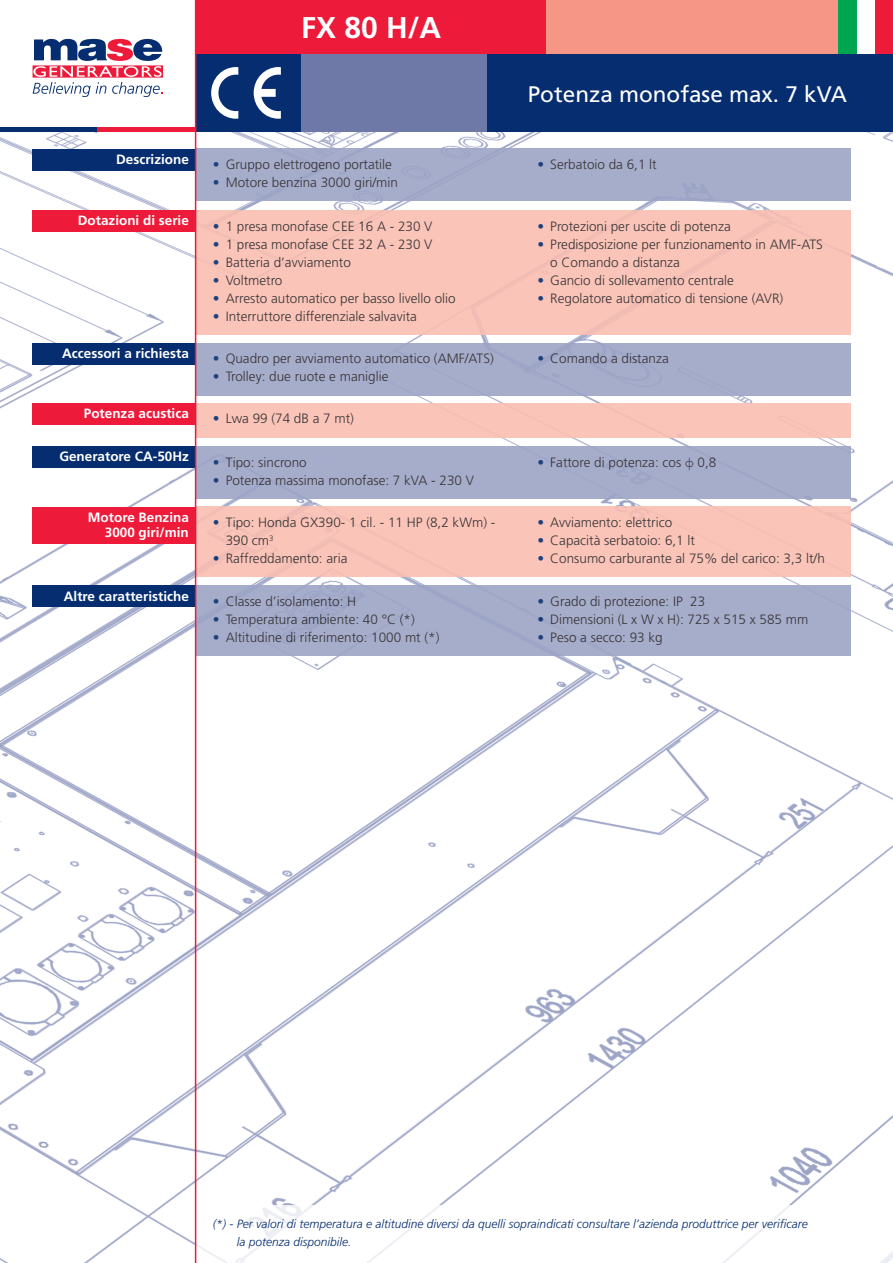
<style>
.page{position:relative;width:893px;height:1263px;background:#fff}
.page>*{position:absolute;margin:0;border:0;box-sizing:border-box;transform-origin:0 0}
.t1{font:700 30px "Frutiger";color:#fff}
.t2{font:22.5px "Frutiger";color:#fff}
.t3{font:300 13.5px/18px "Frutiger";color:#231f20}
.t4{font:700 13.5px/15px "Frutiger";color:#fff;text-align:right}
.t5{font:italic 300 12px/18px "Frutiger";color:#052d6f}
.s1{color:#052d6f}
.s2{font-family:"Gill Sans"}
</style>
<div class="page">
<img style="left:0;top:132px;width:893px;height:1131px">
<div style="left:129px;top:54px;width:387px;height:78px;background:#6e79a7"></div>
<div style="left:0;top:0;width:196px;height:132px;background:#fff"></div>
<svg style="left:33px;top:39px;width:130px;height:58px"></svg>
<div style="left:196px;top:0;width:351px;height:54px;background:#ed1a3a"></div>
<div style="left:547px;top:0;width:346px;height:54px;background:#f59687"></div>
<div style="left:0;top:127px;width:97px;height:5px;background:#052d6f"></div>
<div style="left:97px;top:127px;width:98px;height:5px;background:#ed1a3a"></div>
<svg style="left:857px;top:0;width:18px;height:54px"></svg>
<div style="left:839px;top:0;width:18px;height:54px;background:#00a54f"></div>
<div style="left:875px;top:0;width:18px;height:54px;background:#ed1a3a"></div>
<div style="left:196px;top:54px;width:104px;height:78px;background:#052d6f"></div>
<svg style="left:211px;top:67px;width:27px;height:52px"></svg>
<svg style="left:254px;top:67px;width:27px;height:52px"></svg>
<div style="left:195px;top:1205px;width:698px;height:58px;background:#fff"></div>
<div style="left:488px;top:54px;width:405px;height:78px;background:#052d6f"></div>
<div style="left:33px;top:149px;width:162px;height:21px;background:#052d6f"></div>
<div style="left:195px;top:149px;width:655px;height:52px;background:#a6adcb"></div>
<div style="left:33px;top:403px;width:162px;height:21px;background:#ed1a3a"></div>
<div style="left:195px;top:403px;width:655px;height:34px;background:#fac4b8"></div>
<div style="left:33px;top:343px;width:162px;height:21px;background:#052d6f"></div>
<div style="left:195px;top:343px;width:655px;height:52px;background:#a6adcb"></div>
<div style="left:33px;top:507px;width:162px;height:36px;background:#ed1a3a"></div>
<div style="left:195px;top:507px;width:655px;height:70px;background:#fac4b8"></div>
<div style="left:33px;top:210px;width:162px;height:22px;background:#ed1a3a"></div>
<div style="left:195px;top:210px;width:655px;height:124px;background:#fac4b8"></div>
<div style="left:33px;top:586px;width:162px;height:21px;background:#052d6f"></div>
<div style="left:195px;top:586px;width:655px;height:70px;background:#a6adcb"></div>
<div style="left:33px;top:446px;width:162px;height:21px;background:#052d6f"></div>
<div style="left:195px;top:446px;width:655px;height:53px;background:#a6adcb"></div>
<hr style="left:195px;top:0;width:1px;height:1263px;background:#ed1a3a">
<h1 class="t1" style="left:301px;top:10px;width:142px">FX 80 H/A</h1>
<h2 class="t2" style="left:528px;top:81px;width:321px">Potenza monofase max. 7 kVA</h2>
<p class="t4" style="left:116px;top:152px;width:74px">Descrizione</p>
<p class="t3" style="left:213px;top:156px;width:181px"><span class="s1">•</span> Gruppo elettrogeno portatile</p>
<p class="t3" style="left:213px;top:174px;width:187px"><span class="s1">•</span> Motore benzina 3000 giri/min</p>
<p class="t3" style="left:537px;top:156px;width:121px"><span class="s1">•</span> Serbatoio da 6,1 lt</p>
<p class="t4" style="left:78px;top:213px;width:113px">Dotazioni di serie</p>
<p class="t3" style="left:213px;top:217px;width:221px"><span class="s1">•</span> 1 presa monofase CEE 16 A - 230 V</p>
<p class="t3" style="left:213px;top:235px;width:221px"><span class="s1">•</span> 1 presa monofase CEE 32 A - 230 V</p>
<p class="t3" style="left:213px;top:253px;width:139px"><span class="s1">•</span> Batteria d’avviamento</p>
<p class="t3" style="left:213px;top:271px;width:71px"><span class="s1">•</span> Voltmetro</p>
<p class="t3" style="left:213px;top:289px;width:244px"><span class="s1">•</span> Arresto automatico per basso livello olio</p>
<p class="t3" style="left:213px;top:307px;width:205px"><span class="s1">•</span> Interruttore differenziale salvavita</p>
<p class="t3" style="left:537px;top:217px;width:195px"><span class="s1">•</span> Protezioni per uscite di potenza</p>
<p class="t3" style="left:550px;top:235px;width:274px;text-indent:-13px"><span class="s1">•</span> Predisposizione per funzionamento in AMF-ATS o Comando a distanza</p>
<p class="t3" style="left:537px;top:271px;width:198px"><span class="s1">•</span> Gancio di sollevamento centrale</p>
<p class="t3" style="left:537px;top:289px;width:247px"><span class="s1">•</span> Regolatore automatico di tensione (AVR)</p>
<p class="t4" style="left:62px;top:346px;width:128px">Accessori a richiesta</p>
<p class="t3" style="left:213px;top:350px;width:282px"><span class="s1">•</span> Quadro per avviamento automatico (AMF/ATS)</p>
<p class="t3" style="left:213px;top:368px;width:177px"><span class="s1">•</span> Trolley: due ruote e maniglie</p>
<p class="t3" style="left:537px;top:350px;width:133px"><span class="s1">•</span> Comando a distanza</p>
<p class="t4" style="left:84px;top:406px;width:107px">Potenza acustica</p>
<p class="t3" style="left:213px;top:410px;width:143px"><span class="s1">•</span> Lwa 99 (74 dB a 7 mt)</p>
<p class="t4" style="left:59px;top:449px;width:131px">Generatore CA-50Hz</p>
<p class="t3" style="left:213px;top:453px;width:95px"><span class="s1">•</span> Tipo: sincrono</p>
<p class="t3" style="left:213px;top:471px;width:263px"><span class="s1">•</span> Potenza massima monofase: 7 kVA - 230 V</p>
<p class="t3" style="left:537px;top:453px;width:180px"><span class="s1">•</span> Fattore di potenza: cos <span class="s2">ф</span> 0,8</p>
<p class="t4" style="left:88px;top:510px;width:103px">Motore Benzina<br>3000 giri/min</p>
<p class="t3" style="left:226px;top:514px;width:271px;text-indent:-13px"><span class="s1">•</span> Tipo: Honda GX390- 1 cil. - 11 HP (8,2 kWm) -<br>390 cm<sup>3</sup></p>
<p class="t3" style="left:213px;top:550px;width:136px"><span class="s1">•</span> Raffreddamento: aria</p>
<p class="t3" style="left:537px;top:514px;width:136px"><span class="s1">•</span> Avviamento: elettrico</p>
<p class="t3" style="left:537px;top:532px;width:159px"><span class="s1">•</span> Capacità serbatoio: 6,1 lt</p>
<p class="t3" style="left:537px;top:550px;width:289px"><span class="s1">•</span> Consumo carburante al 75% del carico: 3,3 lt/h</p>
<p class="t4" style="left:64px;top:588px;width:127px">Altre caratteristiche</p>
<p class="t3" style="left:213px;top:592px;width:145px"><span class="s1">•</span> Classe d’isolamento: H</p>
<p class="t3" style="left:213px;top:610px;width:203px"><span class="s1">•</span> Temperatura ambiente: 40 °C (*)</p>
<p class="t3" style="left:213px;top:628px;width:228px"><span class="s1">•</span> Altitudine di riferimento: 1000 mt (*)</p>
<p class="t3" style="left:537px;top:592px;width:169px"><span class="s1">•</span> Grado di protezione: IP 23</p>
<p class="t3" style="left:537px;top:610px;width:272px"><span class="s1">•</span> Dimensioni (L x W x H): 725 x 515 x 585 mm</p>
<p class="t3" style="left:537px;top:628px;width:127px"><span class="s1">•</span> Peso a secco: 93 kg</p>
<p class="t5" style="left:237px;top:1214px;width:572px;text-indent:-24px">(*) - Per valori di temperatura e altitudine diversi da quelli sopraindicati consultare l’azienda produttrice per verificare la potenza disponibile.</p>
</div>
